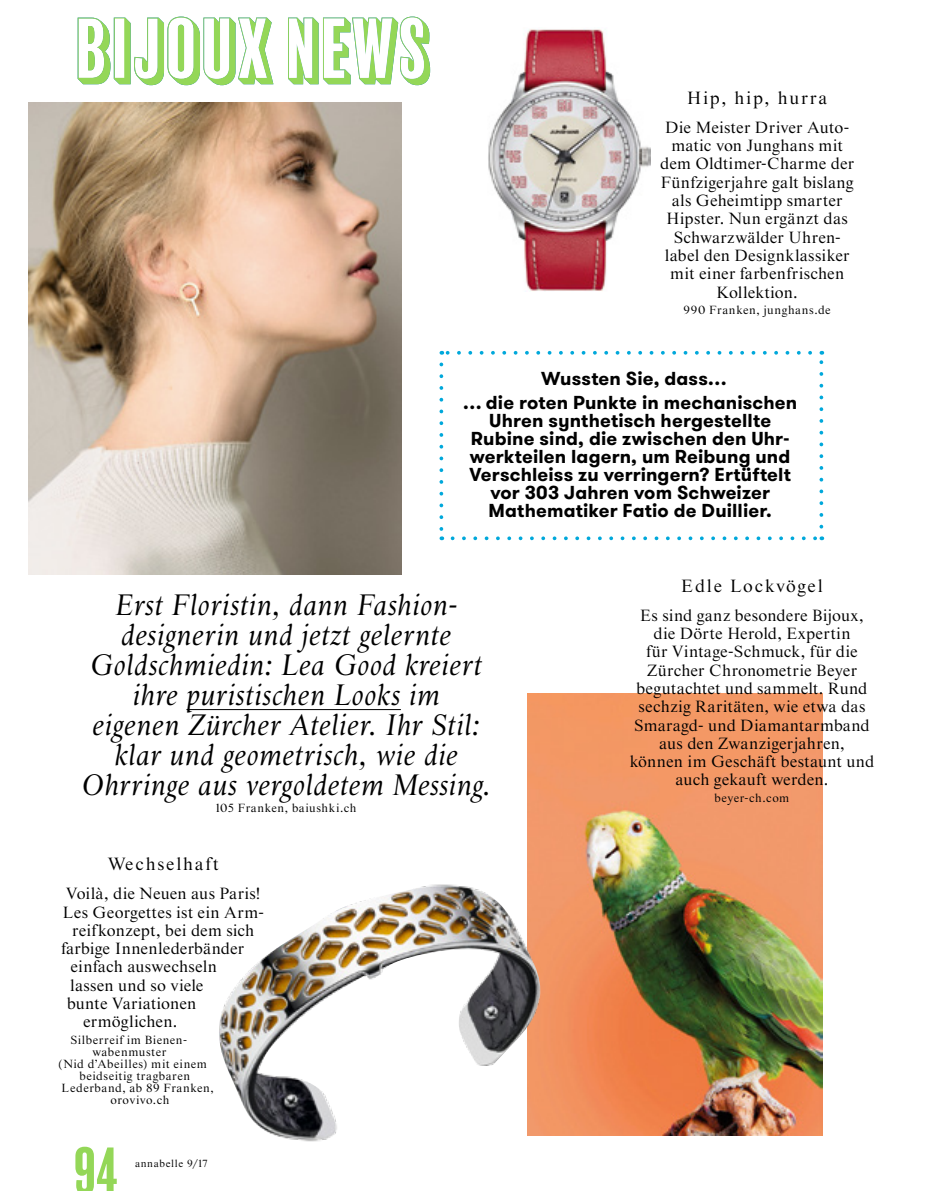
<style>
.page{position:relative;width:936px;height:1191px;background:#fff}
.page>*{position:absolute;margin:0;border:0;box-sizing:border-box;transform-origin:0 0}
.Pagina_L{font:condensed 60.9px "Balboa";color:#94d758}
.TX_Starling_mittig_k{font:italic 30px/30px "Starling";letter-spacing:.015em;color:#000;text-align:center}
.TX_Walsheim_12_5{font:700 18.75px/18px "GT Walsheim";letter-spacing:.01em;color:#000;text-align:center}
.TI_Starling_mittig_1{font:18px "Starling";letter-spacing:.1em;color:#000}
.TX_Starling_mittig_1{font:16.5px/18.3px "Starling";letter-spacing:.01em;color:#000;text-align:center}
.Hinweis_Starling_mit{font:12px "Starling";letter-spacing:.04em;color:#000}
.Pagina_L-2{font:10.5px "Starling";letter-spacing:.06em;color:#000}
</style>
<div class="page">
<img style="left:527px;top:693px;width:295px;height:442px">
<img style="left:28px;top:102px;width:373px;height:472px">
<img style="left:219px;top:883px;width:323px;height:259px">
<img style="left:488px;top:29px;width:162px;height:262px">
<svg style="left:78px;top:17px;width:352px;height:68px"></svg>
<hr style="left:186px;top:709px;width:215px;height:1px;background:#000">
<svg style="left:452px;top:536px;width:363px;height:4px"></svg>
<svg style="left:439px;top:364px;width:4px;height:176px"></svg>
<svg style="left:819px;top:351px;width:4px;height:176px"></svg>
<svg style="left:441px;top:351px;width:369px;height:4px"></svg>
<p class="TI_Starling_mittig_1" style="left:687px;top:87px;width:142px">Hip, hip, hurra</p>
<p class="TX_Starling_mittig_1" style="left:660px;top:119px;width:195px">Die Meister Driver Auto&shy;matic von Junghans mit dem Oldtimer-Charme der<br>Fünfzigerjahre galt bislang als Geheimtipp smarter<br>Hipster. Nun ergänzt das<br>Schwarzwälder Uhren&shy;label den Designklassiker mit einer farbenfrischen<br>Kollektion.</p>
<p class="Hinweis_Starling_mit" style="left:683px;top:303px;width:149px">990 Franken, junghans.de</p>
<p class="TX_Walsheim_12_5" style="left:541px;top:369px;width:187px">Wussten Sie, dass…</p>
<p class="TX_Walsheim_12_5" style="left:463px;top:394px;width:335px">… die roten Punkte in mechanischen Uhren synthetisch hergestellte Rubine sind, die zwischen den Uhr&shy;werkteilen lagern, um Reibung und Verschleiss zu verringern? Ertüftelt vor 303 Jahren vom Schweizer Mathematiker Fatio de Duillier.</p>
<p class="TX_Starling_mittig_k" style="left:82px;top:591px;width:410px">Erst Floristin, dann Fashion&shy;designerin und jetzt gelernte<br>Goldschmiedin: Lea Good kreiert ihre puristischen Looks im<br>eigenen Zürcher Atelier. Ihr Stil: klar und geometrisch, wie die<br>Ohrringe aus vergoldetem Messing.</p>
<p class="Hinweis_Starling_mit" style="left:216px;top:801px;width:142px">105 Franken, baiushki.ch</p>
<p class="TI_Starling_mittig_1" style="left:108px;top:854px;width:112px">Wechselhaft</p>
<p class="TX_Starling_mittig_1" style="left:66px;top:885px;width:195px">Voilà, die Neuen aus Paris!</p>
<p class="TX_Starling_mittig_1" style="left:63px;top:903px;width:203px">Les Georgettes ist ein Arm-</p>
<p class="TX_Starling_mittig_1" style="left:72px;top:921px;width:183px">reifkonzept, bei dem sich</p>
<p class="TX_Starling_mittig_1" style="left:61px;top:940px;width:185px">farbige Innenlederbänder</p>
<p class="TX_Starling_mittig_1" style="left:70px;top:958px;width:148px">einfach auswechseln</p>
<p class="TX_Starling_mittig_1" style="left:70px;top:976px;width:135px">lassen und so viele</p>
<p class="TX_Starling_mittig_1" style="left:67px;top:995px;width:131px">bunte Variationen</p>
<p class="TX_Starling_mittig_1" style="left:83px;top:1013px;width:96px">ermöglichen.</p>
<p class="Hinweis_Starling_mit" style="left:70px;top:1032px;width:117px">Silberreif im Bienen-</p>
<p class="Hinweis_Starling_mit" style="left:92px;top:1044px;width:76px">wabenmuster</p>
<p class="Hinweis_Starling_mit" style="left:58px;top:1056px;width:150px">(Nid d’Abeilles) mit einem</p>
<p class="Hinweis_Starling_mit" style="left:79px;top:1068px;width:112px">beidseitig tragbaren</p>
<p class="Hinweis_Starling_mit" style="left:62px;top:1080px;width:154px">Lederband, ab 89 Franken,</p>
<p class="Hinweis_Starling_mit" style="left:111px;top:1092px;width:60px">orovivo.ch</p>
<p class="Pagina_L" style="left:74px;top:1139px;width:45px">94</p>
<p class="Pagina_L-2" style="left:135px;top:1157px;width:74px">annabelle 9/17</p>
<p class="TI_Starling_mittig_1" style="left:681px;top:575px;width:143px">Edle Lockvögel</p>
<p class="TX_Starling_mittig_1" style="left:629px;top:606px;width:246px">Es sind ganz besondere Bijoux, die Dörte Herold, Expertin<br>für Vintage-Schmuck, für die<br>Zürcher Chronometrie Beyer begutachtet und sammelt. Rund sechzig Raritäten, wie etwa das<br>Smaragd- und Diamantarmband aus den Zwanzigerjahren,<br>können im Geschäft bestaunt und auch gekauft werden.</p>
<p class="Hinweis_Starling_mit" style="left:714px;top:790px;width:76px">beyer-ch.com</p>
</div>
